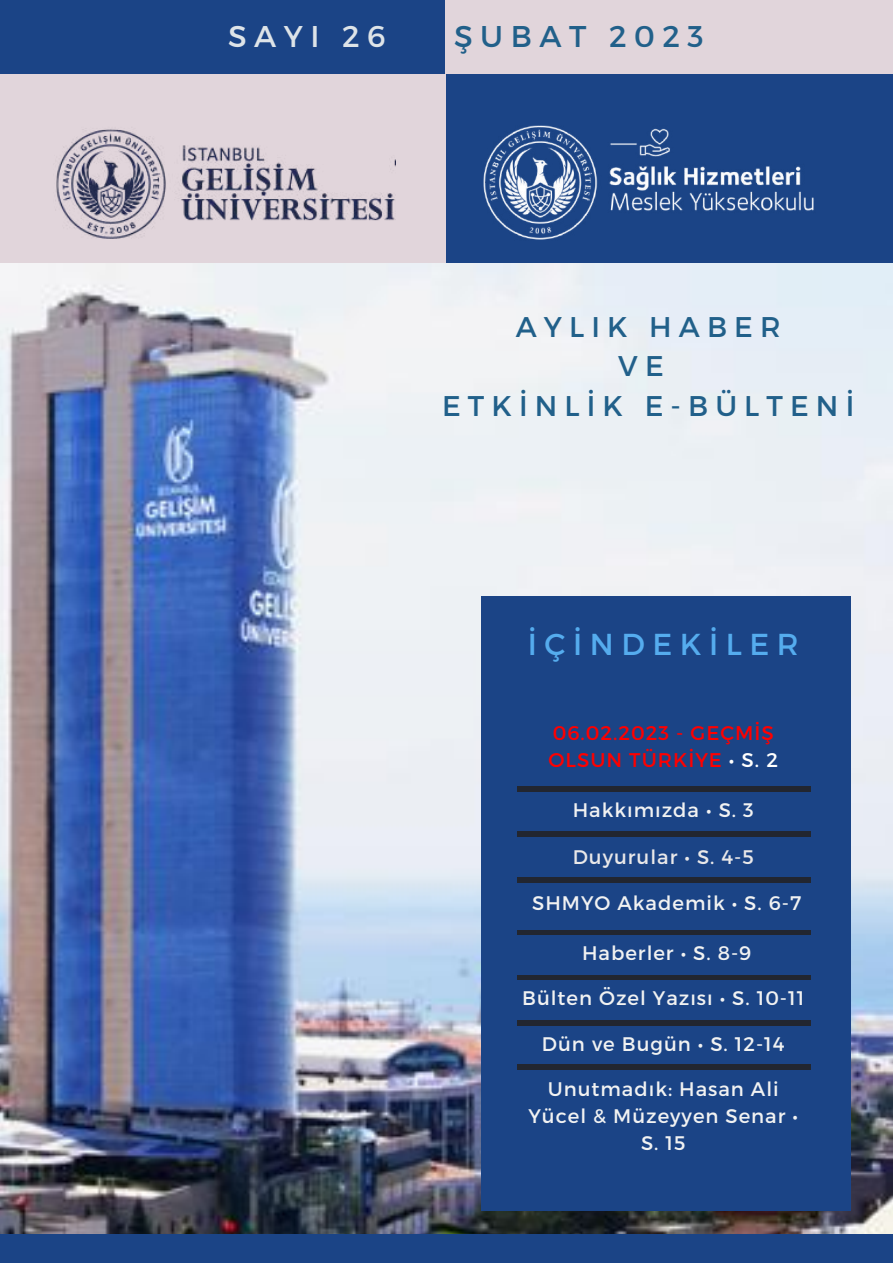
<style>
.page{position:relative;width:893px;height:1264px;background:#fff}
.page>*{position:absolute;margin:0;border:0;box-sizing:border-box;transform-origin:0 0}
.t1{font:30.3px "Montserrat";letter-spacing:.25em;color:#55acee}
.t2{font:30px "Montserrat";letter-spacing:.25em;color:#21608a}
.t3{font:30px "Montserrat";letter-spacing:.25em;color:#dee4e8}
.t4{font:28.5px/39.3px "Montserrat";letter-spacing:.25em;color:#21608a;text-align:center}
.t5{font:19.8px/27px "Montserrat";letter-spacing:.05em;color:#f00}
.t6{font:19.65px/27px "Montserrat";letter-spacing:.05em;color:#f1f2f2;text-align:center}
.t7{font:19.65px "Montserrat";letter-spacing:.05em;color:#e9e8e9}
.s1{color:#fffffe}
</style>
<div class="page">
<div style="left:446px;top:16px;width:446px;height:253px;background:#1b4486"></div>
<div style="left:0;top:19px;width:445px;height:244px;background:#e1d5db"></div>
<img style="left:0;top:263px;width:892px;height:971px">
<div style="left:482px;top:596px;width:368px;height:614px;background:#1b4486"></div>
<div style="left:517px;top:877px;width:293px;height:5px;background:#222630"></div>
<hr style="left:517px;top:930px;width:293px;height:4px;background:#222630">
<hr style="left:517px;top:975px;width:293px;height:4px;background:#222630">
<div style="left:517px;top:1020px;width:293px;height:5px;background:#222630"></div>
<div style="left:0;top:0;width:892px;height:73px;background:#1b4486"></div>
<div style="left:0;top:1234px;width:892px;height:28px;background:#1b4486"></div>
<img style="left:56px;top:129px;width:339px;height:110px">
<img style="left:455px;top:125px;width:386px;height:149px">
<div style="left:445px;top:0;width:447px;height:73px;background:#e1d5db"></div>
<div style="left:517px;top:831px;width:293px;height:5px;background:#222630"></div>
<div style="left:517px;top:1064px;width:293px;height:5px;background:#222630"></div>
<div style="left:517px;top:786px;width:293px;height:5px;background:#222630"></div>
<h2 class="t3" style="left:228px;top:17px;width:159px">SAYI 26</h2>
<h2 class="t2" style="left:454px;top:17px;width:251px">ŞUBAT 2023</h2>
<h3 class="t4" style="left:442px;top:306px;width:413px">AYLIK HABER<br>VE<br>ETKİNLİK E-BÜLTENİ</h3>
<h1 class="t1" style="left:527px;top:624px;width:272px">İÇİNDEKİLER</h1>
<p class="t5" style="left:548px;top:718px;width:231px">06.02.2023 - GEÇMİŞ<br>OLSUN TÜRKİYE <span class="s1">• S. 2</span></p>
<p class="t6" style="left:572px;top:795px;width:182px">Hakkımızda • S. 3</p>
<p class="t7" style="left:572px;top:844px;width:182px">Duyurular • S. 4-5</p>
<p class="t6" style="left:532px;top:888px;width:270px">SHMYO Akademik • S. 6-7</p>
<p class="t6" style="left:582px;top:938px;width:171px">Haberler • S. 8-9</p>
<p class="t6" style="left:522px;top:983px;width:283px">Bülten Özel Yazısı • S. 10-11</p>
<p class="t6" style="left:542px;top:1029px;width:244px">Dün ve Bugün • S. 12-14</p>
<p class="t6" style="left:528px;top:1074px;width:271px">Unutmadık: Hasan Ali<br>Yücel &amp; Müzeyyen Senar •<br>S. 15</p>
</div>
